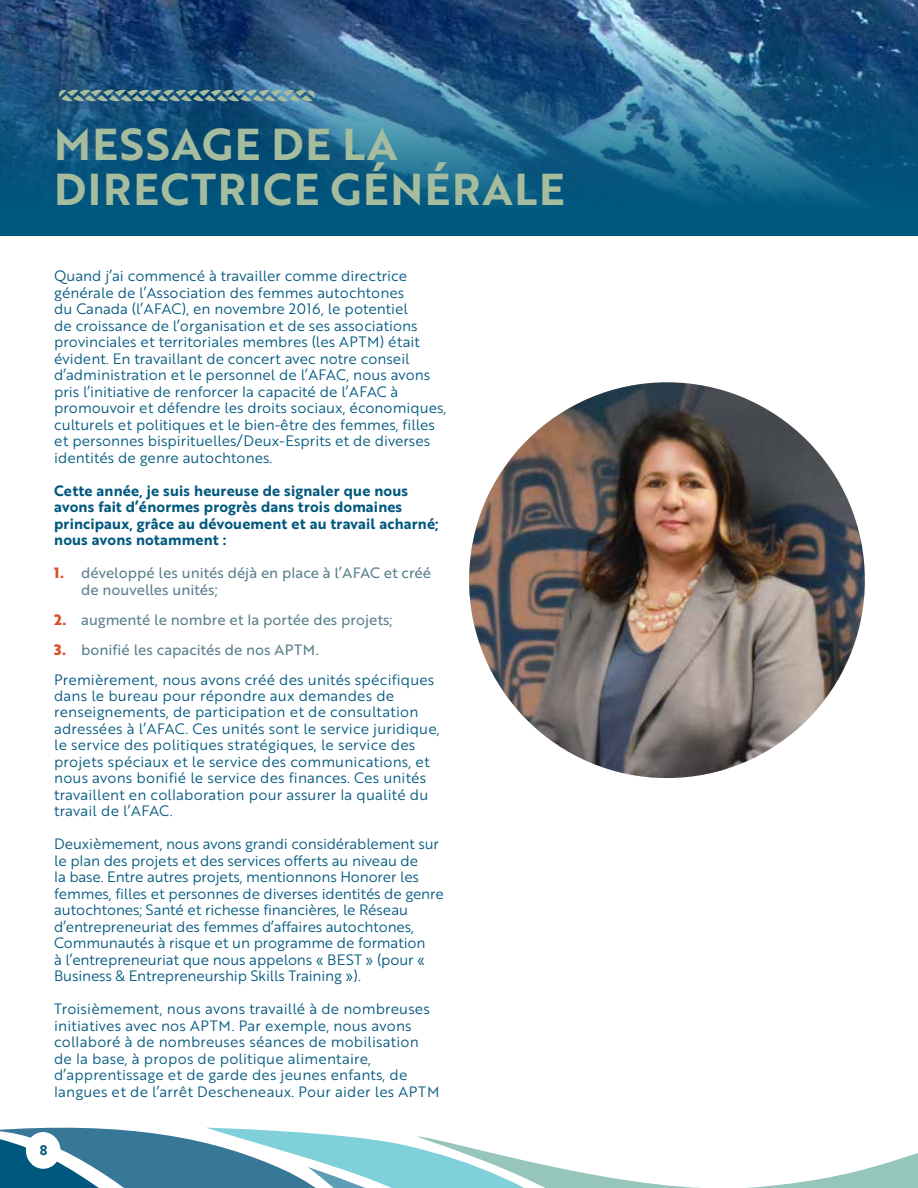
<style>
.page{position:relative;width:918px;height:1188px;background:#fff}
.page>*{position:absolute;margin:0;border:0;box-sizing:border-box;transform-origin:0 0}
.t1{font:43.5px/45px "Brother 1816 Bold";letter-spacing:.04em;color:#a6bc9e}
.t2{font:14.7px/16.5px "Brother 1816 Book";color:#00587f}
.t3{font:14.7px/16.5px "Brother 1816 Bold";letter-spacing:.01em;color:#00587f}
.t4{font:14.7px/16.5px "Brother 1816 Regular";color:#597f8c}
.t5{font:13.5px "Brother 1816 Bold";color:#00587f}
.s1{font-family:"Brother 1816 Extra";font-weight:700;color:#da5227}
</style>
<div class="page">
<svg style="left:0;top:2px;width:918px;height:233px;background:#1b5a83"></svg>
<svg style="left:58px;top:88px;width:258px;height:15px;background:#56808e"></svg>
<img style="left:469px;top:382px;width:396px;height:396px;border-radius:198px">
<svg style="left:0;top:1127px;width:918px;height:61px"></svg>
<div style="left:26px;top:1132px;width:34px;height:37px;background:#fff;border-radius:50%"></div>
<h1 class="t1" style="left:54px;top:120px;width:512px">MESSAGE DE LA<br>DIRECTRICE GÉNÉRALE</h1>
<p class="t2" style="left:54px;top:267px;width:394px">Quand j’ai commencé à travailler comme directrice générale de l’Association des femmes autochtones<br>du Canada (l’AFAC), en novembre 2016, le potentiel<br>de croissance de l’organisation et de ses associations provinciales et territoriales membres (les APTM) était évident. En travaillant de concert avec notre conseil d’administration et le personnel de l’AFAC, nous avons pris l’initiative de renforcer la capacité de l’AFAC à promouvoir et défendre les droits sociaux, économiques, culturels et politiques et le bien-être des femmes, filles et personnes bispirituelles/Deux-Esprits et de diverses identités de genre autochtones.</p>
<p class="t3" style="left:54px;top:481px;width:386px">Cette année, je suis heureuse de signaler que nous avons fait d’énormes progrès dans trois domaines principaux, grâce au dévouement et au travail acharné; nous avons notamment :</p>
<p class="t4" style="left:81px;top:564px;width:352px;text-indent:-27px"><span class="s1">1.</span> développé les unités déjà en place à l’AFAC et créé de nouvelles unités;</p>
<p class="t4" style="left:54px;top:610px;width:340px"><span class="s1">2.</span> augmenté le nombre et la portée des projets;</p>
<p class="t4" style="left:54px;top:640px;width:266px"><span class="s1">3.</span> bonifié les capacités de nos APTM.</p>
<p class="t2" style="left:54px;top:670px;width:387px">Premièrement, nous avons créé des unités spécifiques dans le bureau pour répondre aux demandes de renseignements, de participation et de consultation adressées à l’AFAC. Ces unités sont le service juridique, le service des politiques stratégiques, le service des projets spéciaux et le service des communications, et nous avons bonifié le service des finances. Ces unités travaillent en collaboration pour assurer la qualité du travail de l’AFAC.</p>
<p class="t2" style="left:54px;top:835px;width:391px">Deuxièmement, nous avons grandi considérablement sur le plan des projets et des services offerts au niveau de<br>la base. Entre autres projets, mentionnons Honorer les femmes, filles et personnes de diverses identités de genre autochtones; Santé et richesse financières, le Réseau d’entrepreneuriat des femmes d’affaires autochtones, Communautés à risque et un programme de formation<br>à l’entrepreneuriat que nous appelons « BEST » (pour « Business &amp; Entrepreneurship Skills Training »).</p>
<p class="t2" style="left:54px;top:1000px;width:387px">Troisièmement, nous avons travaillé à de nombreuses initiatives avec nos APTM. Par exemple, nous avons collaboré à de nombreuses séances de mobilisation de la base, à propos de politique alimentaire, d’apprentissage et de garde des jeunes enfants, de langues et de l’arrêt Descheneaux. Pour aider les APTM</p>
<p class="t5" style="left:40px;top:1140px;width:9px">8</p>
</div>
